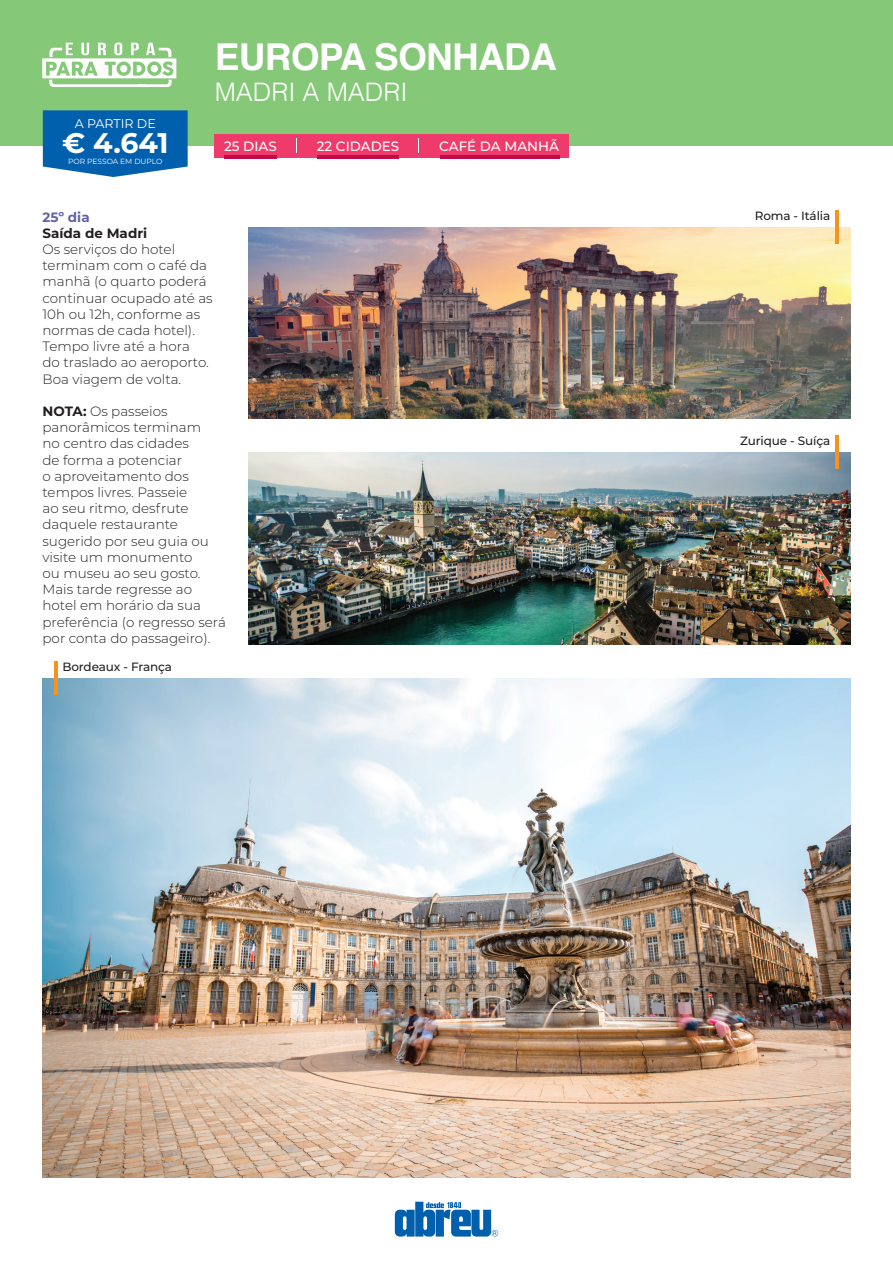
<style>
.page{position:relative;width:893px;height:1263px;background:#fff}
.page>*{position:absolute;margin:0;border:0;box-sizing:border-box;transform-origin:0 0}
.t1{font:700 37.05px "Helvetica";letter-spacing:-.02em;color:#fff}
.t2{font:700 28.35px "Montserrat";color:#fff}
.t3{font:300 25.5px "Helvetica";color:#fff}
.t4{font:300 13.5px/16.2px "Montserrat";color:#231f20}
.t5{font:500 13.5px "Montserrat";color:#fff}
.t6{font:700 13.5px "Montserrat";color:#231f20}
.t7{font:700 13.5px "Montserrat";color:#6261a9}
.t8{font:12.6px "Montserrat";color:#fff}
.t9{font:500 12px "Montserrat";letter-spacing:-.01em;color:#231f20}
.t10{font:7.5px "Montserrat";color:#fff}
.s1{font-weight:700}
</style>
<div class="page">
<svg style="left:395px;top:1202px;width:103px;height:34px"></svg>
<img style="left:249px;top:227px;width:601px;height:192px">
<hr style="left:836px;top:210px;width:3px;height:34px;background:#f7931d">
<img style="left:249px;top:452px;width:601px;height:192px">
<hr style="left:836px;top:436px;width:3px;height:33px;background:#f7931d">
<img style="left:43px;top:678px;width:807px;height:500px">
<hr style="left:55px;top:661px;width:3px;height:33px;background:#f7931d">
<div style="left:0;top:0;width:893px;height:145px;background:#85c878"></div>
<div style="left:215px;top:134px;width:354px;height:23px;background:#ef3b6b"></div>
<hr style="left:224px;top:156px;width:53px;height:3px;background:#c30a49">
<hr style="left:317px;top:155px;width:81px;height:4px;background:#c30a49">
<hr style="left:440px;top:156px;width:119px;height:3px;background:#c30a49">
<svg style="left:296px;top:138px;width:1px;height:15px"></svg>
<svg style="left:418px;top:138px;width:1px;height:15px"></svg>
<svg style="left:42px;top:42px;width:134px;height:45px"></svg>
<svg style="left:43px;top:110px;width:145px;height:67px;background:#156db4"></svg>
<p class="t8" style="left:75px;top:115px;width:83px">A PARTIR DE</p>
<h2 class="t2" style="left:62px;top:123px;width:108px">€ 4.641</h2>
<p class="t10" style="left:68px;top:157px;width:96px">POR PESSOA EM DUPLO</p>
<h1 class="t1" style="left:215px;top:27px;width:344px">EUROPA SONHADA</h1>
<h3 class="t3" style="left:215px;top:70px;width:194px">MADRI A MADRI</h3>
<p class="t5" style="left:224px;top:137px;width:54px">25 DIAS</p>
<p class="t5" style="left:317px;top:137px;width:84px">22 CIDADES</p>
<p class="t5" style="left:439px;top:137px;width:121px">CAFÉ DA MANHÃ</p>
<p class="t7" style="left:43px;top:207px;width:49px">25º dia</p>
<p class="t6" style="left:43px;top:223px;width:106px">Saída de Madri</p>
<p class="t4" style="left:43px;top:241px;width:172px">Os serviços do hotel terminam com o café da manhã (o quarto poderá continuar ocupado até as<br>10h ou 12h, conforme as normas de cada hotel).<br>Tempo livre até a hora<br>do traslado ao aeroporto.<br>Boa viagem de volta.</p>
<p class="t4" style="left:43px;top:403px;width:185px"><span class="s1">NOTA:</span> Os passeios panorâmicos terminam<br>no centro das cidades<br>de forma a potenciar<br>o aproveitamento dos tempos livres. Passeie<br>ao seu ritmo, desfrute daquele restaurante sugerido por seu guia ou visite um monumento<br>ou museu ao seu gosto.<br>Mais tarde regresse ao hotel em horário da sua preferência (o regresso será por conta do passageiro).</p>
<p class="t9" style="left:63px;top:658px;width:111px">Bordeaux - França</p>
<p class="t9" style="left:755px;top:207px;width:77px">Roma - Itália</p>
<p class="t9" style="left:740px;top:433px;width:92px">Zurique - Suíça</p>
</div>
